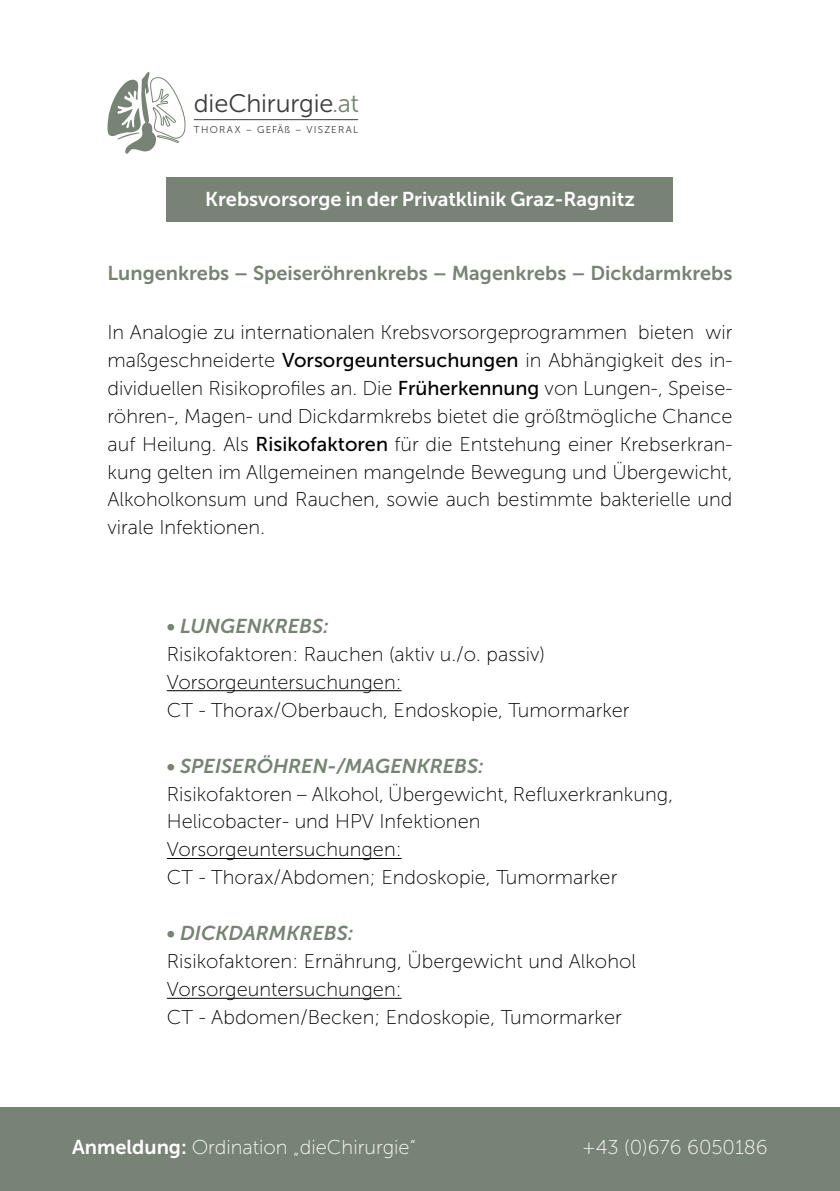
<style>
.page{position:relative;width:840px;height:1191px;background:#fff}
.page>*{position:absolute;margin:0;border:0;box-sizing:border-box;transform-origin:0 0}
.t1{font:25.2px "Museo Sans 300";letter-spacing:-.01em;color:#3c3c3b}
.t2{font:20px/28px "Museo Sans 100";color:#000}
.t3{font:italic 20px "Museo Sans 700";color:#778374}
.t4{font:20px "Museo Sans 700";color:#778374}
.t5{font:20px "Museo Sans 100";color:#fff}
.t6{font:20px "Museo Sans 700";color:#fff}
.t7{font:9.8px "Museo Sans 300";letter-spacing:.125em;color:#3c3c3b}
.s1{color:#778374}
.s2{font-family:"Museo Sans 500"}
.s3{font-family:"Museo Sans 700"}
</style>
<div class="page">
<hr style="left:167px;top:690px;width:234px;height:1px;background:#000">
<hr style="left:167px;top:858px;width:234px;height:1px;background:#000">
<hr style="left:167px;top:997px;width:234px;height:1px;background:#000">
<div style="left:167px;top:177px;width:505px;height:45px;background:#778374"></div>
<div style="left:0;top:1107px;width:839px;height:84px;background:#778374"></div>
<svg style="left:107px;top:72px;width:79px;height:82px"></svg>
<hr style="left:194px;top:119px;width:164px;height:1px;background:#3c3c3b">
<p class="t1" style="left:194px;top:89px;width:166px">dieChirurgie<span class="s1">.at</span></p>
<p class="t7" style="left:194px;top:125px;width:166px">THORAX – GEFÄß – VISZERAL</p>
<p class="t6" style="left:205px;top:188px;width:431px">Krebsvorsorge in der Privatklinik Graz-Ragnitz</p>
<p class="t4" style="left:107px;top:262px;width:626px">Lungenkrebs – Speiseröhrenkrebs – Magenkrebs – Dickdarmkrebs</p>
<p class="t2" style="left:107px;top:318px;width:626px;text-align:justify">In Analogie zu internationalen Krebsvorsorgeprogrammen bieten wir maßgeschneiderte <span class="s2">Vorsorgeuntersuchungen</span> in Abhängigkeit des in&shy;dividuellen Risikoprofiles an. Die <span class="s2">Früherkennung</span> von Lungen-, Speise&shy;röhren-, Magen- und Dickdarmkrebs bietet die größtmögliche Chance auf Heilung. Als <span class="s2">Risikofaktoren</span> für die Entstehung einer Krebserkran&shy;kung gelten im Allgemeinen mangelnde Bewegung und Übergewicht, Alkoholkonsum und Rauchen, sowie auch bestimmte bakterielle und virale Infektionen.</p>
<p class="t3" style="left:167px;top:615px;width:164px">• LUNGENKREBS:</p>
<p class="t2" style="left:167px;top:640px;width:464px">Risikofaktoren: Rauchen (aktiv u./o. passiv)<br>Vorsorgeuntersuchungen:<br>CT - Thorax/Oberbauch, Endoskopie, Tumormarker</p>
<p class="t3" style="left:167px;top:754px;width:318px">• SPEISERÖHREN-/MAGENKREBS:</p>
<p class="t2" style="left:167px;top:780px;width:507px">Risikofaktoren – Alkohol, Übergewicht, Refluxerkrankung, Helicobacter- und HPV Infektionen Vorsorgeuntersuchungen:<br>CT - Thorax/Abdomen; Endoskopie, Tumormarker</p>
<p class="t3" style="left:167px;top:922px;width:188px">• DICKDARMKREBS:</p>
<p class="t2" style="left:167px;top:947px;width:470px">Risikofaktoren: Ernährung, Übergewicht und Alkohol<br>Vorsorgeuntersuchungen:<br>CT - Abdomen/Becken; Endoskopie, Tumormarker</p>
<p class="t5" style="left:72px;top:1136px;width:345px"><span class="s3">Anmeldung:</span> Ordination „dieChirurgie“</p>
<p class="t5" style="left:581px;top:1136px;width:187px">+43 (0)676 6050186</p>
</div>
